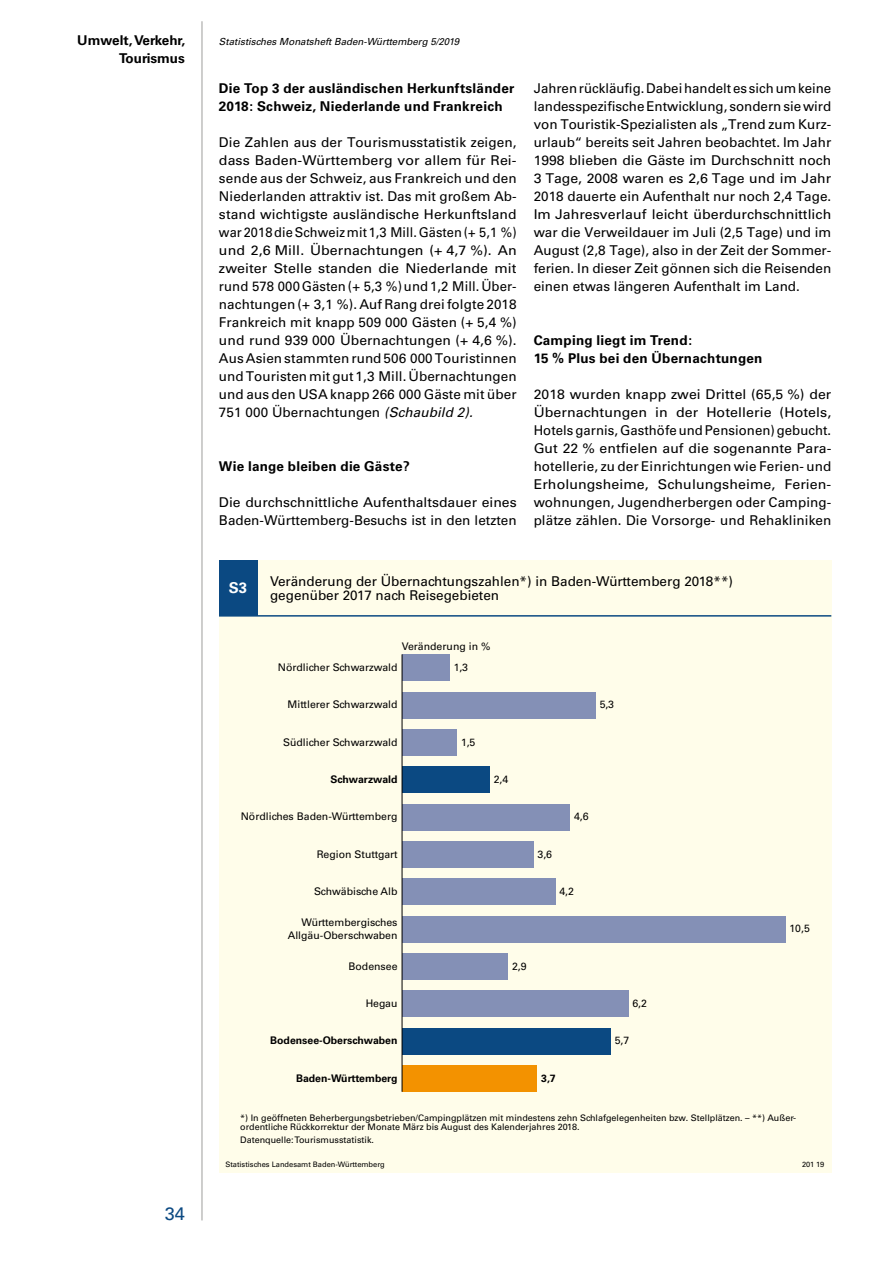
<style>
.page{position:relative;width:893px;height:1263px;background:#fff}
.page>*{position:absolute;margin:0;border:0;box-sizing:border-box;transform-origin:0 0}
.t1{font:18px "Univers";color:#0b4982}
.t2{font:700 15px "Univers";color:#fff}
.t3{font:13.5px/18px "Univers";color:#000;text-align:justify}
.t4{font:13.5px/18px "Univers";color:#000;text-align:justify;scale:1.04 1}
.t5{font:700 13.5px/18px "Univers";letter-spacing:.015em;color:#000}
.t6{font:10.5px/12.6px "Univers";color:#000;text-align:right}
.t7{font:700 10.5px "Univers";color:#000}
.t8{font:italic 9.75px "Univers";color:#000}
.t9{font:9px/9px "Univers";color:#000}
.t10{font:7.5px "Univers";color:#000}
.s1{font-style:italic}
</style>
<div class="page">
<hr style="left:202px;top:21px;width:1px;height:1199px;background:#9d9d9c">
<div style="left:219px;top:561px;width:612px;height:612px;background:#fffdea"></div>
<div style="left:219px;top:561px;width:38px;height:55px;background:#0b4982"></div>
<div style="left:402px;top:654px;width:47px;height:27px;background:#8490b6"></div>
<div style="left:402px;top:692px;width:193px;height:26px;background:#8490b6"></div>
<div style="left:402px;top:729px;width:55px;height:27px;background:#8490b6"></div>
<div style="left:402px;top:766px;width:88px;height:27px;background:#0b4982"></div>
<div style="left:402px;top:804px;width:168px;height:26px;background:#8490b6"></div>
<div style="left:402px;top:841px;width:131px;height:27px;background:#8490b6"></div>
<div style="left:402px;top:878px;width:153px;height:27px;background:#8490b6"></div>
<div style="left:402px;top:915px;width:383px;height:27px;background:#8490b6"></div>
<div style="left:402px;top:953px;width:106px;height:27px;background:#8490b6"></div>
<div style="left:402px;top:990px;width:226px;height:27px;background:#8490b6"></div>
<div style="left:402px;top:1027px;width:209px;height:27px;background:#0b4982"></div>
<div style="left:402px;top:1065px;width:135px;height:27px;background:#f39200"></div>
<hr style="left:402px;top:654px;width:1px;height:438px;background:#000">
<hr style="left:219px;top:615px;width:612px;height:2px;background:#0b4982">
<p class="t5" style="left:77px;top:31px;width:110px">Umwelt, Verkehr,</p>
<p class="t8" style="left:219px;top:35px;width:242px">Statistisches Monatsheft Baden-Württemberg 5/2019</p>
<p class="t5" style="left:119px;top:49px;width:67px">Tourismus</p>
<p class="t5" style="left:219px;top:79px;width:297px">Die Top 3 der ausländischen Herkunftsländer<br>2018: Schweiz, Niederlande und Frankreich</p>
<p class="t3" style="left:219px;top:133px;width:299px">Die Zahlen aus der Tourismusstatistik zeigen, dass Baden-Württemberg vor allem für Rei&shy;sende aus der Schweiz, aus Frankreich und den Niederlanden attraktiv ist. Das mit großem Ab&shy;stand wichtigste ausländische Herkunftsland war 2018 die Schweiz mit 1,3 Mill. Gästen (+ 5,1 %) und 2,6 Mill. Übernachtungen (+ 4,7 %). An zweiter Stelle standen die Niederlande mit rund 578 000 Gästen (+ 5,3 %) und 1,2 Mill. Über&shy;nachtungen (+ 3,1 %). Auf Rang drei folgte 2018<br>Frankreich mit knapp 509 000 Gästen (+ 5,4 %) und rund 939 000 Übernachtungen (+ 4,6 %).<br>Aus Asien stammten rund 506 000 Touristinnen und Touristen mit gut 1,3 Mill. Übernachtungen und aus den USA knapp 266 000 Gäste mit über 751 000 Übernachtungen <span class="s1">(Schaubild 2).</span></p>
<p class="t5" style="left:219px;top:457px;width:192px">Wie lange bleiben die Gäste?</p>
<p class="t3" style="left:219px;top:493px;width:299px">Die durchschnittliche Aufenthaltsdauer eines<br>Baden-Württemberg-Besuchs ist in den letzten</p>
<p class="t3" style="left:534px;top:79px;width:299px">Jahren rückläufig. Dabei handelt es sich um keine landesspezifische Entwicklung, sondern sie wird von Touristik-Spezialisten als „Trend zum Kurz&shy;urlaub“ bereits seit Jahren beobachtet. Im Jahr 1998 blieben die Gäste im Durchschnitt noch 3 Tage, 2008 waren es 2,6 Tage und im Jahr 2018 dauerte ein Aufenthalt nur noch 2,4 Tage.<br>Im Jahresverlauf leicht überdurchschnittlich war die Verweildauer im Juli (2,5 Tage) und im August (2,8 Tage), also in der Zeit der Sommer&shy;ferien. In dieser Zeit gönnen sich die Reisenden einen etwas längeren Aufenthalt im Land.</p>
<p class="t5" style="left:534px;top:331px;width:230px">Camping liegt im Trend:<br>15 % Plus bei den Übernachtungen</p>
<p class="t4" style="left:534px;top:385px;width:288px">2018 wurden knapp zwei Drittel (65,5 %) der Übernachtungen in der Hotellerie (Hotels, Hotels garnis, Gasthöfe und Pensionen) gebucht.<br>Gut 22 % entfielen auf die sogenannte Para&shy;hotellerie, zu der Einrichtungen wie Ferien- und Erholungsheime, Schulungsheime, Ferien&shy;wohnungen, Jugendherbergen oder Camping&shy;plätze zählen. Die Vorsorge- und Rehakliniken</p>
<p class="t2" style="left:229px;top:579px;width:20px">S3</p>
<p class="t3" style="left:270px;top:574px;width:464px;line-height:14.2px">Veränderung der Übernachtungszahlen*) in Baden-Württemberg 2018**) gegenüber 2017 nach Reisegebieten</p>
<p class="t6" style="left:402px;top:640px;width:90px">Veränderung in %</p>
<p class="t6" style="left:278px;top:661px;width:121px">Nördlicher Schwarzwald</p>
<p class="t6" style="left:454px;top:661px;width:16px">1,3</p>
<p class="t6" style="left:288px;top:698px;width:112px">Mittlerer Schwarzwald</p>
<p class="t6" style="left:600px;top:698px;width:16px">5,3</p>
<p class="t6" style="left:283px;top:736px;width:116px">Südlicher Schwarzwald</p>
<p class="t6" style="left:461px;top:736px;width:16px">1,5</p>
<p class="t7" style="left:330px;top:773px;width:69px">Schwarzwald</p>
<p class="t6" style="left:494px;top:773px;width:16px">2,4</p>
<p class="t6" style="left:241px;top:810px;width:158px">Nördliches Baden-Württemberg</p>
<p class="t6" style="left:574px;top:810px;width:16px">4,6</p>
<p class="t6" style="left:317px;top:848px;width:82px">Region Stuttgart</p>
<p class="t6" style="left:538px;top:848px;width:16px">3,6</p>
<p class="t6" style="left:314px;top:885px;width:85px">Schwäbische Alb</p>
<p class="t6" style="left:559px;top:885px;width:16px">4,2</p>
<p class="t6" style="left:288px;top:916px;width:111px">Württembergisches<br>Allgäu-Oberschwaben</p>
<p class="t6" style="left:789px;top:922px;width:22px">10,5</p>
<p class="t6" style="left:348px;top:960px;width:51px">Bodensee</p>
<p class="t6" style="left:512px;top:959px;width:16px">2,9</p>
<p class="t6" style="left:366px;top:997px;width:33px">Hegau</p>
<p class="t6" style="left:632px;top:997px;width:16px">6,2</p>
<p class="t7" style="left:270px;top:1034px;width:129px">Bodensee-Oberschwaben</p>
<p class="t6" style="left:615px;top:1034px;width:16px">5,7</p>
<p class="t7" style="left:296px;top:1072px;width:103px">Baden-Württemberg</p>
<p class="t7" style="left:541px;top:1072px;width:16px">3,7</p>
<p class="t9" style="left:240px;top:1113px;width:557px">*) In geöffneten Beherbergungsbetrieben/Campingplätzen mit mindestens zehn Schlafgelegenheiten bzw. Stellplätzen. – **) Außer&shy;ordentliche Rückkorrektur der Monate März bis August des Kalenderjahres 2018.</p>
<p class="t9" style="left:240px;top:1135px;width:135px">Datenquelle: Tourismusstatistik.</p>
<h1 class="t1" style="left:165px;top:1203px;width:22px">34</h1>
<p class="t10" style="left:225px;top:1160px;width:161px">Statistisches Landesamt Baden-Württemberg</p>
<p class="t10" style="left:802px;top:1160px;width:24px">201 19</p>
</div>
